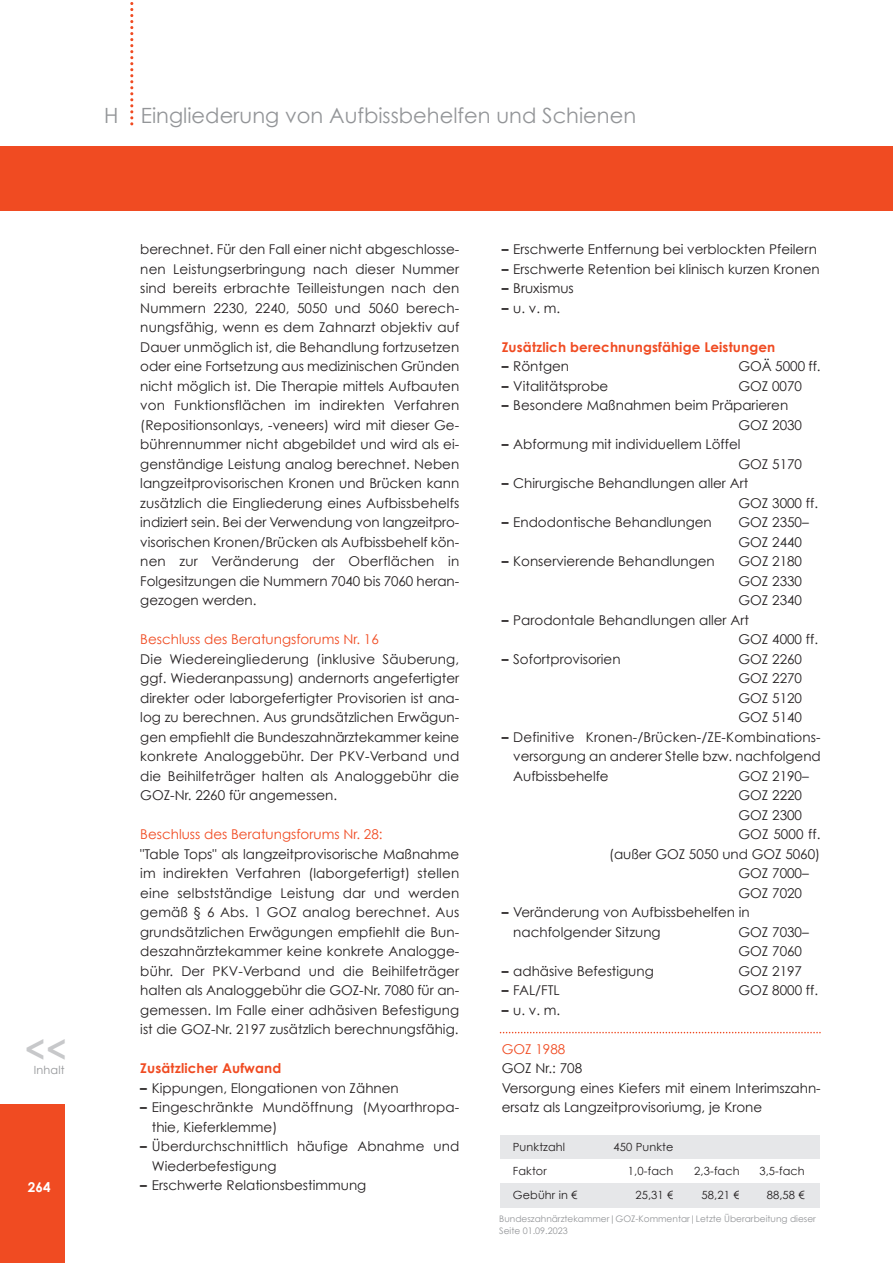
<style>
.page{position:relative;width:893px;height:1263px;background:#fff}
.page>*{position:absolute;margin:0;border:0;box-sizing:border-box;transform-origin:0 0}
.t1{font:700 34.35px "Century Gothic";color:#c7c8ca}
.t2{font:21px "Century Gothic";color:#939598}
.t3{font:13.5px/19.5px "Century Gothic";color:#231f20}
.t4{font:13.5px "Century Gothic";color:#f04b22}
.t5{font:700 13.5px "Century Gothic";letter-spacing:.01em;color:#f04b22}
.t6{font:700 13.5px "Century Gothic";color:#fff}
.t7{font:11.25px "Century Gothic";letter-spacing:.01em;color:#231f20}
.t8{font:11.25px "Century Gothic";letter-spacing:.015em;color:#939598}
.t9{font:9px/12px "Century Gothic";color:#939598}
.s1{font-weight:700}
</style>
<div class="page">
<div style="left:0;top:146px;width:893px;height:65px;background:#f04b22"></div>
<svg style="left:130px;top:2px;width:3px;height:123px"></svg>
<div style="left:0;top:1105px;width:65px;height:158px;background:#f04b22"></div>
<svg style="left:500px;top:1032px;width:321px;height:1px"></svg>
<div style="left:501px;top:1135px;width:96px;height:24px;background:#e6e7e9"></div>
<div style="left:597px;top:1135px;width:76px;height:24px;background:#e6e7e9"></div>
<div style="left:673px;top:1135px;width:67px;height:24px;background:#e6e7e9"></div>
<div style="left:740px;top:1135px;width:80px;height:24px;background:#e6e7e9"></div>
<div style="left:501px;top:1183px;width:96px;height:25px;background:#e6e7e9"></div>
<div style="left:597px;top:1183px;width:76px;height:25px;background:#e6e7e9"></div>
<div style="left:673px;top:1183px;width:67px;height:25px;background:#e6e7e9"></div>
<div style="left:740px;top:1183px;width:80px;height:25px;background:#e6e7e9"></div>
<h2 class="t2" style="left:104px;top:102px;width:534px">H Eingliederung von Aufbissbehelfen und Schienen</h2>
<h1 class="t1" style="left:25px;top:1028px;width:43px">&lt;&lt;</h1>
<p class="t8" style="left:34px;top:1063px;width:32px">Inhalt</p>
<p class="t6" style="left:28px;top:1178px;width:24px">264</p>
<p class="t3" style="left:140px;top:239px;width:320px;text-align:justify">berechnet. Für den Fall einer nicht abgeschlosse&shy;nen Leistungserbringung nach dieser Nummer sind bereits erbrachte Teilleistungen nach den Nummern 2230, 2240, 5050 und 5060 berech&shy;nungsfähig, wenn es dem Zahnarzt objektiv auf Dauer unmöglich ist, die Behandlung fortzusetzen oder eine Fortsetzung aus medizinischen Gründen nicht möglich ist. Die Therapie mittels Aufbauten von Funktionsflächen im indirekten Verfahren (Repositionsonlays, -veneers) wird mit dieser Ge&shy;bührennummer nicht abgebildet und wird als ei&shy;genständige Leistung analog berechnet. Neben langzeitprovisorischen Kronen und Brücken kann zusätzlich die Eingliederung eines Aufbissbehelfs indiziert sein. Bei der Verwendung von langzeitpro&shy;visorischen Kronen/Brücken als Aufbissbehelf kön&shy;nen zur Veränderung der Oberflächen in Folgesitzungen die Nummern 7040 bis 7060 heran&shy;gezogen werden.</p>
<p class="t4" style="left:140px;top:631px;width:240px">Beschluss des Beratungsforums Nr. 16</p>
<p class="t3" style="left:140px;top:649px;width:320px;text-align:justify">Die Wiedereingliederung (inklusive Säuberung, ggf. Wiederanpassung) andernorts angefertigter direkter oder laborgefertigter Provisorien ist ana&shy;log zu berechnen. Aus grundsätzlichen Erwägun&shy;gen empfiehlt die Bundeszahnärztekammer keine konkrete Analoggebühr. Der PKV-Verband und die Beihilfeträger halten als Analoggebühr die GOZ-Nr. 2260 für angemessen.</p>
<p class="t4" style="left:140px;top:826px;width:244px">Beschluss des Beratungsforums Nr. 28:</p>
<p class="t3" style="left:140px;top:844px;width:320px;text-align:justify">"Table Tops" als langzeitprovisorische Maßnahme im indirekten Verfahren (laborgefertigt) stellen eine selbstständige Leistung dar und werden gemäß § 6 Abs. 1 GOZ analog berechnet. Aus grundsätzlichen Erwägungen empfiehlt die Bun&shy;deszahnärztekammer keine konkrete Analogge&shy;bühr. Der PKV-Verband und die Beihilfeträger halten als Analoggebühr die GOZ-Nr. 7080 für an&shy;gemessen. Im Falle einer adhäsiven Befestigung ist die GOZ-Nr. 2197 zusätzlich berechnungsfähig.</p>
<p class="t5" style="left:140px;top:1060px;width:143px">Zusätzlicher Aufwand</p>
<p class="t3" style="left:140px;top:1078px;width:260px"><span class="s1">–</span> Kippungen, Elongationen von Zähnen</p>
<p class="t3" style="left:152px;top:1097px;width:309px;text-indent:-11px"><span class="s1">–</span> Eingeschränkte Mundöffnung (Myoarthropa&shy;thie, Kieferklemme)</p>
<p class="t3" style="left:152px;top:1136px;width:309px;text-indent:-11px"><span class="s1">–</span> Überdurchschnittlich häufige Abnahme und<br>Wiederbefestigung</p>
<p class="t3" style="left:140px;top:1175px;width:227px"><span class="s1">–</span> Erschwerte Relationsbestimmung</p>
<p class="t3" style="left:502px;top:239px;width:317px"><span class="s1">–</span> Erschwerte Entfernung bei verblockten Pfeilern</p>
<p class="t3" style="left:502px;top:259px;width:319px"><span class="s1">–</span> Erschwerte Retention bei klinisch kurzen Kronen</p>
<p class="t3" style="left:502px;top:278px;width:74px"><span class="s1">–</span> Bruxismus</p>
<p class="t3" style="left:502px;top:298px;width:60px"><span class="s1">–</span> u. v. m.</p>
<p class="t5" style="left:502px;top:338px;width:275px">Zusätzlich berechnungsfähige Leistungen</p>
<p class="t3" style="left:502px;top:356px;width:69px"><span class="s1">–</span> Röntgen</p>
<p class="t3" style="left:738px;top:356px;width:84px">GOÄ 5000 ff.</p>
<p class="t3" style="left:502px;top:376px;width:108px"><span class="s1">–</span> Vitalitätsprobe</p>
<p class="t3" style="left:738px;top:376px;width:65px">GOZ 0070</p>
<p class="t3" style="left:738px;top:395px;width:65px;text-indent:-237px"><span class="s1">–</span> Besondere Maßnahmen beim Präparieren<br>GOZ 2030</p>
<p class="t3" style="left:738px;top:434px;width:65px;text-indent:-237px"><span class="s1">–</span> Abformung mit individuellem Löffel<br>GOZ 5170</p>
<p class="t3" style="left:738px;top:473px;width:81px;text-indent:-237px"><span class="s1">–</span> Chirurgische Behandlungen aller Art<br>GOZ 3000 ff.</p>
<p class="t3" style="left:502px;top:512px;width:212px"><span class="s1">–</span> Endodontische Behandlungen</p>
<p class="t3" style="left:738px;top:512px;width:72px">GOZ 2350–<br>GOZ 2440</p>
<p class="t3" style="left:502px;top:551px;width:215px"><span class="s1">–</span> Konservierende Behandlungen</p>
<p class="t3" style="left:738px;top:551px;width:65px;text-align:justify">GOZ 2180<br>GOZ 2330<br>GOZ 2340</p>
<p class="t3" style="left:738px;top:610px;width:81px;text-indent:-237px"><span class="s1">–</span> Parodontale Behandlungen aller Art<br>GOZ 4000 ff.</p>
<p class="t3" style="left:502px;top:649px;width:120px"><span class="s1">–</span> Sofortprovisorien</p>
<p class="t3" style="left:738px;top:649px;width:65px;text-align:justify">GOZ 2260<br>GOZ 2270<br>GOZ 5120<br>GOZ 5140</p>
<p class="t3" style="left:513px;top:727px;width:309px;text-align:justify;text-indent:-11px"><span class="s1">–</span> Definitive Kronen-/Brücken-/ZE-Kombinations&shy;versorgung an anderer Stelle bzw. nachfolgend Aufbissbehelfe</p>
<p class="t3" style="left:738px;top:766px;width:72px">GOZ 2190–</p>
<p class="t3" style="left:738px;top:785px;width:65px">GOZ 2220</p>
<p class="t3" style="left:738px;top:805px;width:65px">GOZ 2300</p>
<p class="t3" style="left:738px;top:824px;width:84px">GOZ 5000 ff.</p>
<p class="t3" style="left:609px;top:844px;width:213px">(außer GOZ 5050 und GOZ 5060)</p>
<p class="t3" style="left:738px;top:863px;width:72px">GOZ 7000–</p>
<p class="t3" style="left:738px;top:883px;width:65px">GOZ 7020</p>
<p class="t3" style="left:513px;top:902px;width:238px;text-indent:-11px"><span class="s1">–</span> Veränderung von Aufbissbehelfen in nachfolgender Sitzung</p>
<p class="t3" style="left:738px;top:922px;width:72px">GOZ 7030–<br>GOZ 7060</p>
<p class="t3" style="left:502px;top:961px;width:154px"><span class="s1">–</span> adhäsive Befestigung</p>
<p class="t3" style="left:738px;top:961px;width:65px">GOZ 2197</p>
<p class="t3" style="left:502px;top:980px;width:59px"><span class="s1">–</span> FAL/FTL</p>
<p class="t3" style="left:738px;top:980px;width:81px">GOZ 8000 ff.</p>
<p class="t3" style="left:502px;top:1000px;width:60px"><span class="s1">–</span> u. v. m.</p>
<p class="t4" style="left:502px;top:1040px;width:65px">GOZ 1988</p>
<p class="t3" style="left:502px;top:1058px;width:320px">GOZ Nr.: 708<br>Versorgung eines Kiefers mit einem Interimszahn&shy;ersatz als Langzeitprovisoriumg, je Krone</p>
<p class="t7" style="left:513px;top:1139px;width:54px">Punktzahl</p>
<p class="t7" style="left:613px;top:1139px;width:61px">450 Punkte</p>
<p class="t7" style="left:513px;top:1163px;width:35px">Faktor</p>
<p class="t7" style="left:628px;top:1163px;width:47px">1,0-fach</p>
<p class="t7" style="left:694px;top:1163px;width:47px">2,3-fach</p>
<p class="t7" style="left:759px;top:1163px;width:47px">3,5-fach</p>
<p class="t7" style="left:513px;top:1187px;width:66px">Gebühr in €</p>
<p class="t7" style="left:635px;top:1187px;width:40px">25,31 €</p>
<p class="t7" style="left:702px;top:1187px;width:40px">58,21 €</p>
<p class="t7" style="left:767px;top:1187px;width:40px">88,58 €</p>
<p class="t9" style="left:499px;top:1212px;width:318px">Bundeszahnärztekammer|GOZ-Kommentar|Letzte Überarbeitung dieser<br>Seite 01.09.2023</p>
</div>
